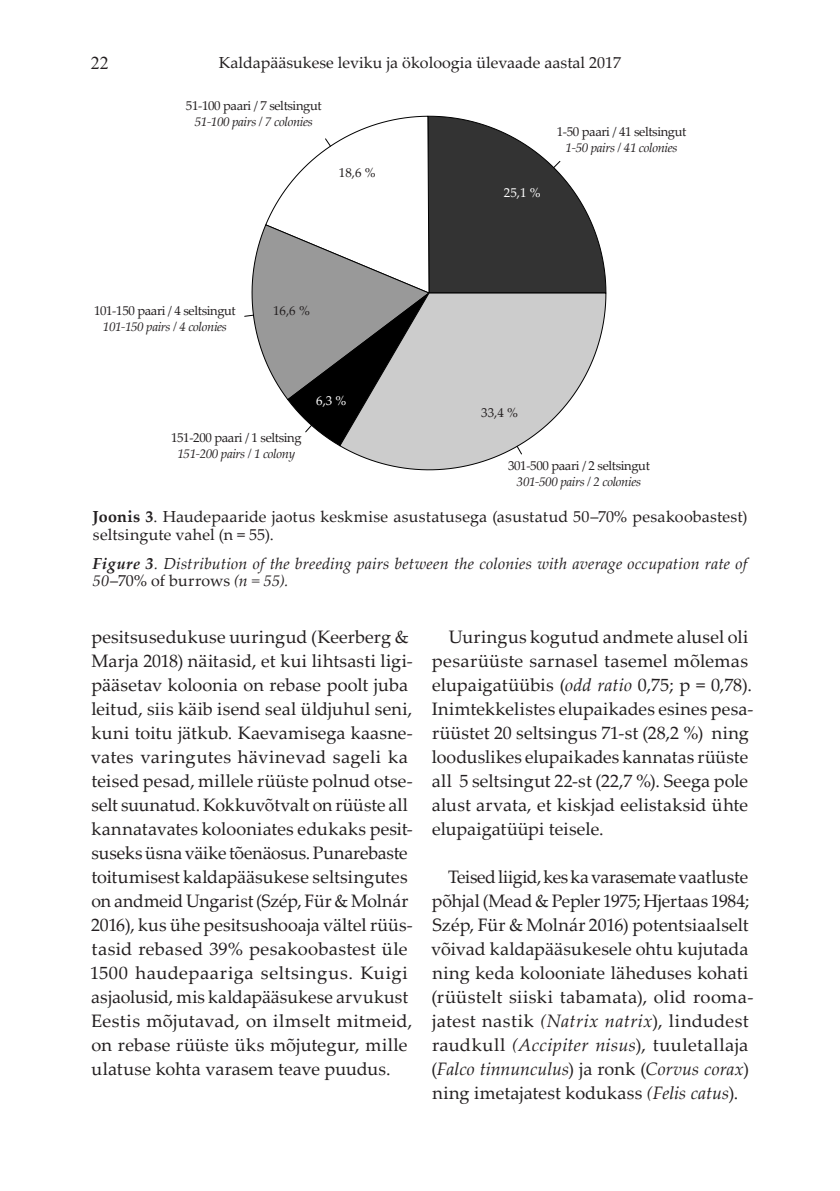
<style>
.page{position:relative;width:840px;height:1191px;background:#fff}
.page>*{position:absolute;margin:0;border:0;box-sizing:border-box;transform-origin:0 0}
.Põhitekst-Hirundo{font:18px/24px "Palatino Linotype";letter-spacing:.005em;color:#231f20}
.t1{font:18px "Times New Roman";color:#231f20}
.Põhitekst-Hirundo-2{font:16px/17.6px "Palatino Linotype";color:#231f20}
.Põhitekst-Hirundo-3{font:italic 16px/17.6px "Palatino Linotype";letter-spacing:.01em;color:#231f20}
.t2{font:15.6px "Arial";color:#000}
.t3{font:13px "Palatino Linotype";letter-spacing:-.03em;color:#231f20}
.t4{font:italic 13px "Palatino Linotype";letter-spacing:-.03em;color:#231f20}
.t5{font:13px "Palatino Linotype";color:#fff}
.s1{font-weight:700}
.s2{font-style:normal}
.s3{font-style:italic}
</style>
<div class="page">
<svg style="left:357px;top:455px;width:144px;height:16px;fill:#ccc"></svg>
<svg style="left:244px;top:115px;width:362px;height:340px"></svg>
<div style="left:326px;top:160px;width:49px;height:25px;background:#fff"></div>
<div style="left:181px;top:89px;width:145px;height:49px;background:#fff"></div>
<div style="left:554px;top:121px;width:134px;height:37px;background:#fff"></div>
<div style="left:566px;top:155px;width:63px;height:20px;background:#fff"></div>
<div style="left:169px;top:430px;width:134px;height:31px;background:#fff"></div>
<div style="left:502px;top:454px;width:153px;height:37px;background:#fff"></div>
<p class="t1" style="left:91px;top:50px;width:19px">22</p>
<p class="Põhitekst-Hirundo-2" style="left:218px;top:54px;width:404px">Kaldapääsukese leviku ja ökoloogia ülevaade aastal 2017</p>
<p class="t3" style="left:186px;top:96px;width:137px">51-100 paari / 7 seltsingut</p>
<p class="t4" style="left:195px;top:112px;width:119px">51-100 pairs / 7 colonies</p>
<p class="t3" style="left:339px;top:164px;width:38px">18,6 %</p>
<p class="t3" style="left:94px;top:301px;width:143px">101-150 paari / 4 seltsingut</p>
<p class="t4" style="left:103px;top:317px;width:125px">101-150 pairs / 4 colonies</p>
<p class="t2" style="left:227px;top:307px;width:10px">3</p>
<p class="t3" style="left:273px;top:301px;width:38px">16,6 %</p>
<p class="t2" style="left:291px;top:428px;width:10px">4</p>
<p class="t3" style="left:171px;top:429px;width:132px">151-200 paari / 1 seltsing</p>
<p class="t4" style="left:177px;top:444px;width:119px">151-200 pairs / 1 colony</p>
<p class="t5" style="left:316px;top:391px;width:32px">6,3 %</p>
<p class="t5" style="left:503px;top:184px;width:38px">25,1 %</p>
<p class="t3" style="left:556px;top:123px;width:131px">1-50 paari / 41 seltsingut</p>
<p class="t4" style="left:565px;top:138px;width:113px">1-50 pairs / 41 colonies</p>
<p class="t2" style="left:566px;top:144px;width:10px">1</p>
<p class="t3" style="left:481px;top:403px;width:38px">33,4 %</p>
<p class="t2" style="left:525px;top:451px;width:10px">5</p>
<p class="t3" style="left:508px;top:456px;width:143px">301-500 paari / 2 seltsingut</p>
<p class="t4" style="left:516px;top:472px;width:125px">301-500 pairs / 2 colonies</p>
<p class="Põhitekst-Hirundo-2" style="left:92px;top:507px;width:656px"><span class="s1">Joonis 3</span>. Haudepaaride jaotus keskmise asustatusega (asustatud 50–70% pesakoobastest) seltsingute vahel (n = 55).</p>
<p class="Põhitekst-Hirundo-3" style="left:92px;top:554px;width:656px"><span class="s1">Figure 3</span>. Distribution of the breeding pairs between the colonies with average occupation rate of<br>50<span class="s2">–70% of burrows</span> (n = 55).</p>
<p class="Põhitekst-Hirundo" style="left:90px;top:624px;width:324px">pesitsusedukuse uuringud (Keerberg &amp; Marja 2018) näitasid, et kui lihtsasti ligi&shy;pääsetav koloonia on rebase poolt juba leitud, siis käib isend seal üldjuhul seni, kuni toitu jätkub. Kaevamisega kaasne&shy;vates varingutes hävinevad sageli ka teised pesad, millele rüüste polnud otse&shy;selt suunatud. Kokkuvõtvalt on rüüste all kannatavates kolooniates edukaks pesit&shy;suseks üsna väike tõenäosus. Punarebaste toitumisest kaldapääsukese seltsingutes on andmeid Ungarist (Szép, Für &amp; Molnár 2016), kus ühe pesitsushooaja vältel rüüs&shy;tasid rebased 39% pesakoobastest üle 1500 haudepaariga seltsingus. Kuigi asjaolusid, mis kaldapääsukese arvukust Eestis mõjutavad, on ilmselt mitmeid, on rebase rüüste üks mõjutegur, mille ulatuse kohta varasem teave puudus.</p>
<p class="Põhitekst-Hirundo" style="left:431px;top:624px;width:323px;text-indent:17px">Uuringus kogutud andmete alusel oli pesarüüste sarnasel tasemel mõlemas elupaigatüübis (<span class="s3">odd ratio</span> 0,75; p = 0,78).<br>Inimtekkelistes elupaikades esines pesa&shy;rüüstet 20 seltsingus 71-st (28,2 %) ning looduslikes elupaikades kannatas rüüste all 5 seltsingut 22-st (22,7 %). Seega pole alust arvata, et kiskjad eelistaksid ühte elupaigatüüpi teisele.</p>
<p class="Põhitekst-Hirundo" style="left:431px;top:864px;width:323px;text-indent:17px">Teised liigid, kes ka varasemate vaatluste põhjal (Mead &amp; Pepler 1975; Hjertaas 1984; Szép, Für &amp; Molnár 2016) potentsiaalselt võivad kaldapääsukesele ohtu kujutada ning keda kolooniate läheduses kohati (rüüstelt siiski tabamata), olid rooma&shy;jatest nastik <span class="s3">(Natrix natrix</span>), lindudest raudkull <span class="s3">(Accipiter nisus</span>), tuuletallaja (<span class="s3">Falco tinnunculus</span>) ja ronk (<span class="s3">Corvus corax</span>) ning imetajatest kodukass <span class="s3">(Felis catus</span>).</p>
</div>
